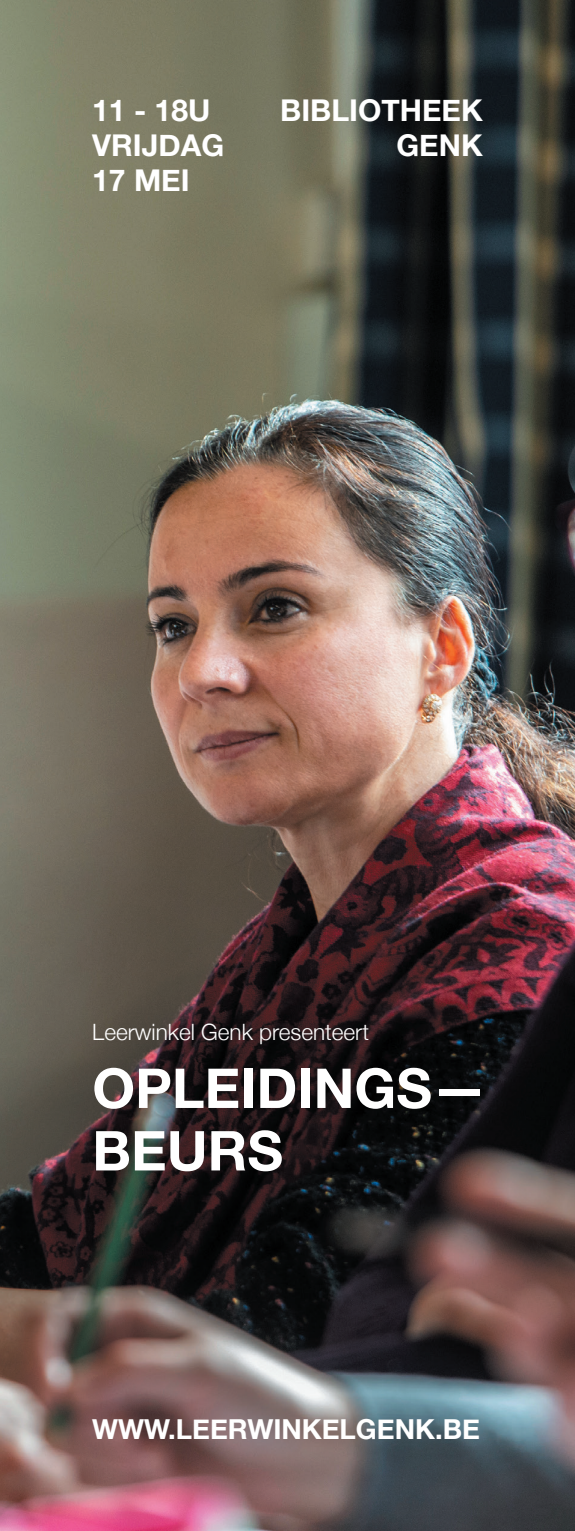
<style>
.page{position:relative;width:575px;height:1531px;background:#fff}
.page>*{position:absolute;margin:0;border:0;box-sizing:border-box;transform-origin:0 0}
.t1{font:700 55px/62.5px "Helvetica Neue";color:#fff}
.t2{font:700 30px/35px "Helvetica Neue";color:#fff;text-align:right}
.t3{font:700 27.5px "Helvetica Neue";color:#fff}
.t4{font:300 22.5px "Helvetica Neue";color:#fff}
</style>
<div class="page">
<img style="left:0;top:0;width:574px;height:1531px">
<p class="t2" style="left:92px;top:94px;width:133px;text-align:left">11 - 18U<br>VRIJDAG<br>17 MEI</p>
<p class="t2" style="left:280px;top:94px;width:204px">BIBLIOTHEEK<br>GENK</p>
<p class="t4" style="left:92px;top:1014px;width:278px">Leerwinkel Genk presenteert</p>
<h1 class="t1" style="left:92px;top:1058px;width:396px">OPLEIDINGS—<br>BEURS</h1>
<p class="t3" style="left:92px;top:1407px;width:388px">WWW.LEERWINKELGENK.BE</p>
</div>
